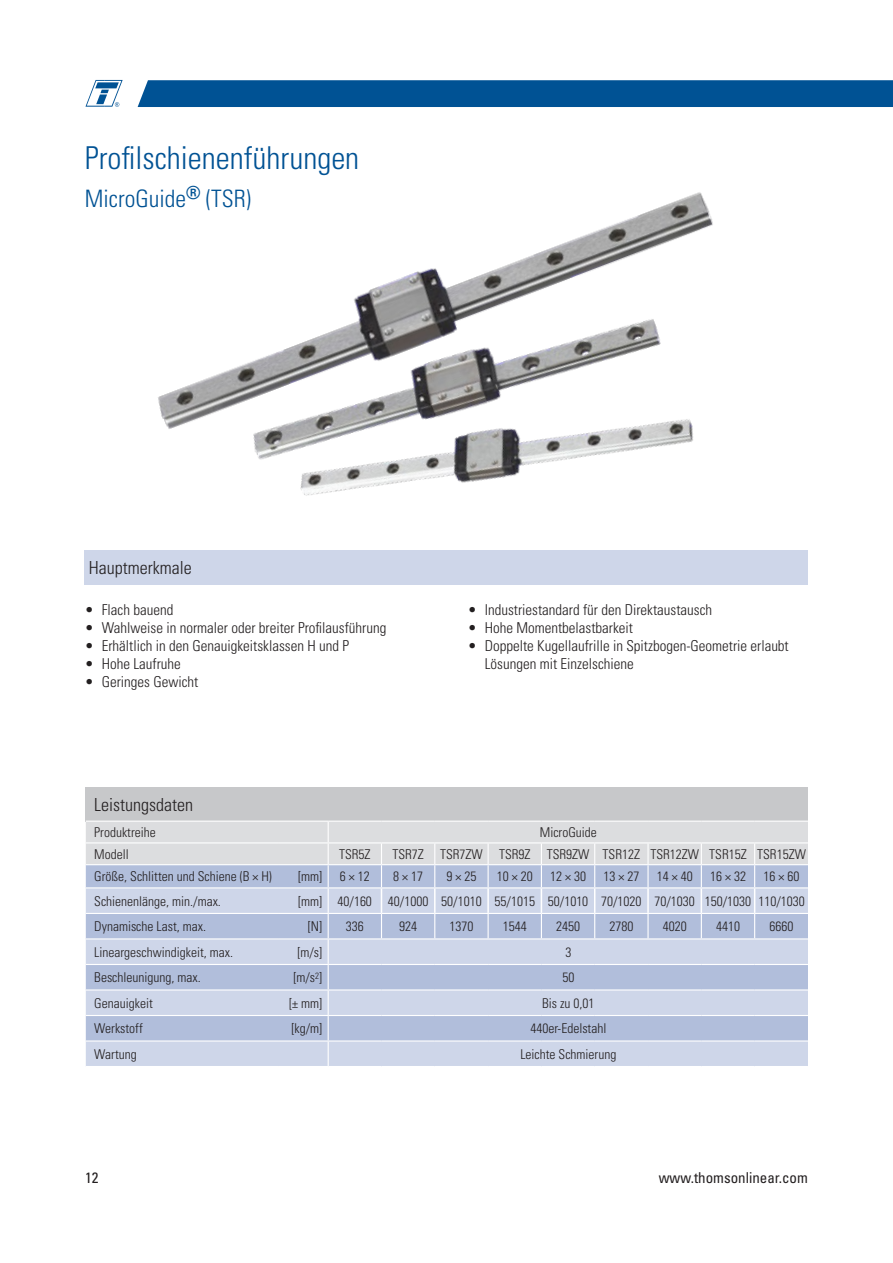
<style>
.page{position:relative;width:893px;height:1263px;background:#fff}
.page>*{position:absolute;margin:0;border:0;box-sizing:border-box;transform-origin:0 0}
.t1{font:300 condensed 31.5px "Univers LT Std";color:#005294}
.t2{font:300 condensed 24px "Univers LT Std";color:#005294}
.t3{font:300 condensed 18px "Univers LT Std";color:#231f20}
.t4{font:300 condensed 15px/18px "Univers LT Std";color:#231f20}
.t5{font:condensed 15px "Univers LT Std";color:#231f20}
.t6{font:300 condensed 13.5px "Univers LT Std";color:#231f20}
</style>
<div class="page">
<div style="left:138px;top:80px;width:755px;height:27px;background:#005294"></div>
<svg style="left:85px;top:80px;width:38px;height:27px"></svg>
<div style="left:86px;top:787px;width:722px;height:34px;background:#c7c8ca"></div>
<hr style="left:86px;top:820px;width:192px;height:2px;background:#fff">
<hr style="left:278px;top:820px;width:50px;height:2px;background:#fff">
<hr style="left:328px;top:820px;width:53px;height:2px;background:#fff">
<hr style="left:381px;top:820px;width:54px;height:2px;background:#fff">
<hr style="left:435px;top:820px;width:53px;height:2px;background:#fff">
<hr style="left:488px;top:820px;width:53px;height:2px;background:#fff">
<hr style="left:541px;top:820px;width:54px;height:2px;background:#fff">
<hr style="left:595px;top:820px;width:53px;height:2px;background:#fff">
<hr style="left:648px;top:820px;width:53px;height:2px;background:#fff">
<hr style="left:701px;top:820px;width:54px;height:2px;background:#fff">
<hr style="left:755px;top:820px;width:53px;height:2px;background:#fff">
<svg style="left:86px;top:821px;width:722px;height:245px;background:#c7cfe3"></svg>
<hr style="left:381px;top:1040px;width:54px;height:1px;background:#fff">
<hr style="left:435px;top:1040px;width:53px;height:1px;background:#fff">
<hr style="left:488px;top:1040px;width:53px;height:1px;background:#fff">
<hr style="left:541px;top:1040px;width:54px;height:1px;background:#fff">
<hr style="left:595px;top:1040px;width:53px;height:1px;background:#fff">
<hr style="left:648px;top:1040px;width:53px;height:1px;background:#fff">
<hr style="left:701px;top:1040px;width:54px;height:1px;background:#fff">
<hr style="left:755px;top:1040px;width:53px;height:1px;background:#fff">
<img style="left:124px;top:192px;width:684px;height:393px">
<div style="left:85px;top:550px;width:723px;height:34px;background:#ced6e9"></div>
<p class="t1" style="left:85px;top:139px;width:276px">Profilschienenführungen</p>
<p class="t2" style="left:85px;top:184px;width:168px">MicroGuide<sup>®</sup> (TSR)</p>
<p class="t3" style="left:89px;top:556px;width:104px">Hauptmerkmale</p>
<p class="t4" style="left:85px;top:600px;width:90px">• Flach bauend</p>
<p class="t4" style="left:85px;top:618px;width:303px">• Wahlweise in normaler oder breiter Profilausführung</p>
<p class="t4" style="left:85px;top:636px;width:266px">• Erhältlich in den Genauigkeitsklassen H und P</p>
<p class="t4" style="left:85px;top:654px;width:98px">• Hohe Laufruhe</p>
<p class="t4" style="left:85px;top:672px;width:115px">• Geringes Gewicht</p>
<p class="t4" style="left:468px;top:600px;width:246px">• Industriestandard für den Direktaustausch</p>
<p class="t4" style="left:468px;top:618px;width:167px">• Hohe Momentbelastbarkeit</p>
<p class="t4" style="left:485px;top:636px;width:305px;text-indent:-17px">• Doppelte Kugellaufrille in Spitzbogen-Geometrie erlaubt<br>Lösungen mit Einzelschiene</p>
<p class="t3" style="left:94px;top:793px;width:100px">Leistungsdaten</p>
<p class="t6" style="left:94px;top:824px;width:63px">Produktreihe</p>
<p class="t6" style="left:540px;top:824px;width:58px">MicroGuide</p>
<p class="t6" style="left:94px;top:846px;width:36px">Modell</p>
<p class="t6" style="left:339px;top:846px;width:33px">TSR5Z</p>
<p class="t6" style="left:392px;top:846px;width:33px">TSR7Z</p>
<p class="t6" style="left:440px;top:846px;width:44px">TSR7ZW</p>
<p class="t6" style="left:499px;top:846px;width:33px">TSR9Z</p>
<p class="t6" style="left:547px;top:846px;width:44px">TSR9ZW</p>
<p class="t6" style="left:603px;top:846px;width:39px">TSR12Z</p>
<p class="t6" style="left:650px;top:846px;width:50px">TSR12ZW</p>
<p class="t6" style="left:709px;top:846px;width:39px">TSR15Z</p>
<p class="t6" style="left:757px;top:846px;width:50px">TSR15ZW</p>
<p class="t6" style="left:94px;top:868px;width:179px">Größe, Schlitten und Schiene (B × H)</p>
<p class="t6" style="left:298px;top:868px;width:26px">[mm]</p>
<p class="t6" style="left:340px;top:868px;width:31px">6 × 12</p>
<p class="t6" style="left:393px;top:868px;width:31px">8 × 17</p>
<p class="t6" style="left:446px;top:868px;width:31px">9 × 25</p>
<p class="t6" style="left:497px;top:868px;width:37px">10 × 20</p>
<p class="t6" style="left:550px;top:868px;width:37px">12 × 30</p>
<p class="t6" style="left:603px;top:868px;width:37px">13 × 27</p>
<p class="t6" style="left:657px;top:868px;width:37px">14 × 40</p>
<p class="t6" style="left:710px;top:868px;width:37px">16 × 32</p>
<p class="t6" style="left:764px;top:868px;width:37px">16 × 60</p>
<p class="t6" style="left:94px;top:893px;width:128px">Schienenlänge, min./max.</p>
<p class="t6" style="left:298px;top:893px;width:26px">[mm]</p>
<p class="t6" style="left:337px;top:893px;width:36px">40/160</p>
<p class="t6" style="left:388px;top:893px;width:42px">40/1000</p>
<p class="t6" style="left:441px;top:893px;width:42px">50/1010</p>
<p class="t6" style="left:495px;top:893px;width:42px">55/1015</p>
<p class="t6" style="left:548px;top:893px;width:42px">50/1010</p>
<p class="t6" style="left:601px;top:893px;width:42px">70/1020</p>
<p class="t6" style="left:654px;top:893px;width:42px">70/1030</p>
<p class="t6" style="left:705px;top:893px;width:48px">150/1030</p>
<p class="t6" style="left:758px;top:893px;width:48px">110/1030</p>
<p class="t6" style="left:94px;top:918px;width:113px">Dynamische Last, max.</p>
<p class="t6" style="left:308px;top:918px;width:16px">[N]</p>
<p class="t6" style="left:346px;top:918px;width:19px">336</p>
<p class="t6" style="left:399px;top:918px;width:19px">924</p>
<p class="t6" style="left:449px;top:918px;width:25px">1370</p>
<p class="t6" style="left:503px;top:918px;width:25px">1544</p>
<p class="t6" style="left:556px;top:918px;width:25px">2450</p>
<p class="t6" style="left:609px;top:918px;width:25px">2780</p>
<p class="t6" style="left:663px;top:918px;width:25px">4020</p>
<p class="t6" style="left:716px;top:918px;width:25px">4410</p>
<p class="t6" style="left:770px;top:918px;width:25px">6660</p>
<p class="t6" style="left:94px;top:944px;width:140px">Lineargeschwindigkeit, max.</p>
<p class="t6" style="left:297px;top:944px;width:26px">[m/s]</p>
<p class="t6" style="left:565px;top:944px;width:7px">3</p>
<p class="t6" style="left:94px;top:969px;width:108px">Beschleunigung, max.</p>
<p class="t6" style="left:293px;top:969px;width:30px">[m/s<sup>2</sup>]</p>
<p class="t6" style="left:562px;top:969px;width:13px">50</p>
<p class="t6" style="left:94px;top:995px;width:60px">Genauigkeit</p>
<p class="t6" style="left:289px;top:995px;width:34px">[± mm]</p>
<p class="t6" style="left:542px;top:995px;width:54px">Bis zu 0,01</p>
<p class="t6" style="left:94px;top:1020px;width:50px">Werkstoff</p>
<p class="t6" style="left:291px;top:1020px;width:32px">[kg/m]</p>
<p class="t6" style="left:530px;top:1020px;width:77px">440er-Edelstahl</p>
<p class="t6" style="left:94px;top:1046px;width:44px">Wartung</p>
<p class="t6" style="left:520px;top:1046px;width:97px">Leichte Schmierung</p>
<p class="t5" style="left:85px;top:1168px;width:15px">12</p>
<p class="t5" style="left:659px;top:1168px;width:151px">www.thomsonlinear.com</p>
</div>
